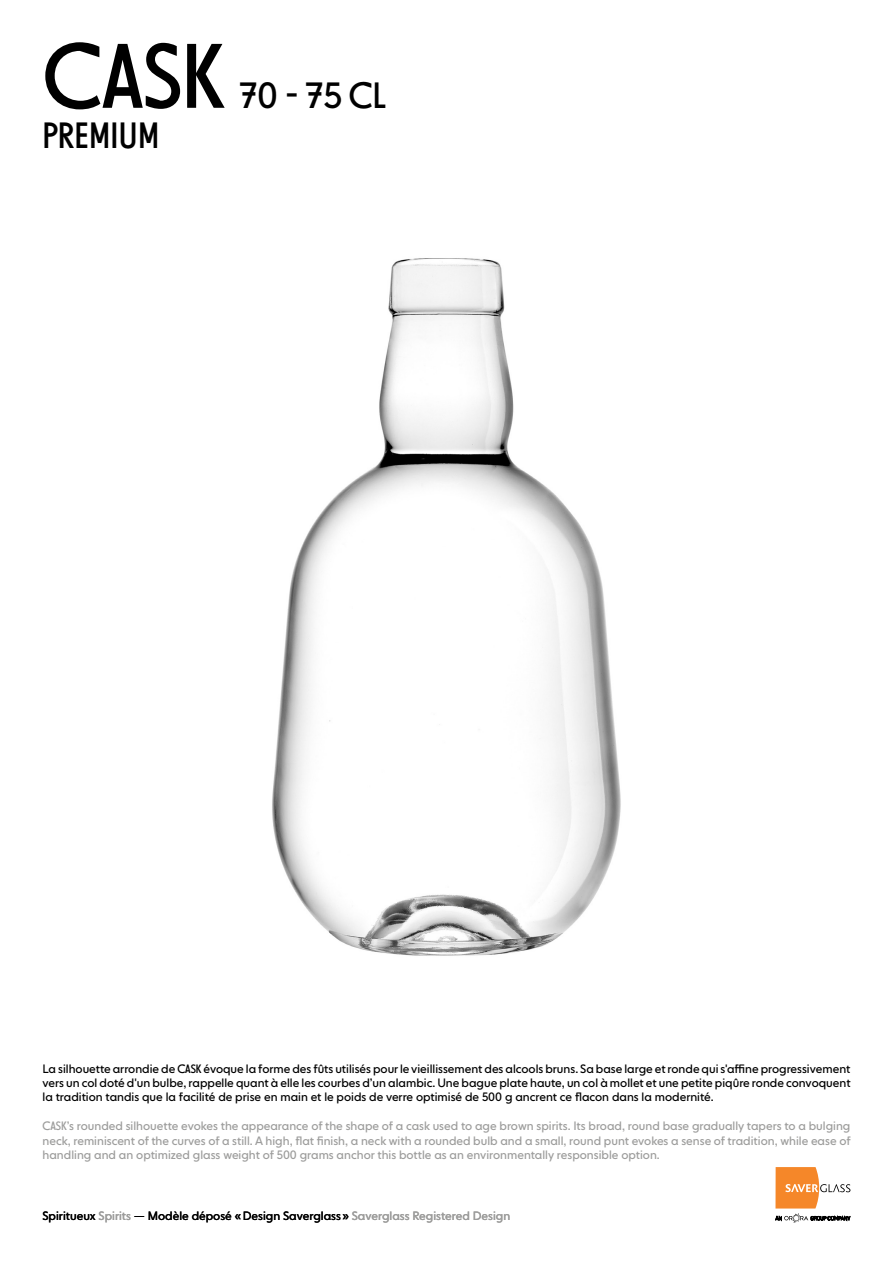
<style>
.page{position:relative;width:893px;height:1263px;background:#fff}
.page>*{position:absolute;margin:0;border:0;box-sizing:border-box;transform-origin:0 0}
.t1{font:90px "NEXT Poster";color:#000}
.t2{font:36px "NEXT Poster";letter-spacing:.005em;color:#000}
.t3{font:12px/14.4px "NEXT Book";color:#000;text-align:justify}
.t4{font:12px/14.4px "NEXT Book";color:#9d9d9c;text-align:justify}
.s1{font-family:"NEXT Poster"}
.s2{color:#9d9d9c}
</style>
<div class="page">
<img style="left:272px;top:258px;width:349px;height:698px">
<svg style="left:775px;top:1167px;width:75px;height:56px"></svg>
<h1 class="t1" style="left:43px;top:23px;width:182px">CASK</h1>
<h2 class="t2" style="left:43px;top:114px;width:118px">PREMIUM</h2>
<h2 class="t2" style="left:239px;top:74px;width:148px">70 - 75 CL</h2>
<p class="t3" style="left:43px;top:1061px;width:809px">La silhouette arrondie de <span class="s1">CASK</span> évoque la forme des fûts utilisés pour le vieillissement des alcools bruns. Sa base large et ronde qui s'affine progressivement vers un col doté d'un bulbe, rappelle quant à elle les courbes d’un alambic. Une bague plate haute, un col à mollet et une petite piqûre ronde convoquent la tradition tandis que la facilité de prise en main et le poids de verre optimisé de 500 g ancrent ce flacon dans la modernité.</p>
<p class="t4" style="left:43px;top:1119px;width:810px"><span class="s1">CASK</span>’s rounded silhouette evokes the appearance of the shape of a cask used to age brown spirits. Its broad, round base gradually tapers to a bulging neck, reminiscent of the curves of a still. A high, flat finish, a neck with a rounded bulb and a small, round punt evokes a sense of tradition, while ease of handling and an optimized glass weight of 500 grams anchor this bottle as an environmentally responsible option.</p>
<p class="t3" style="left:43px;top:1209px;width:469px">Spiritueux <span class="s2">Spirits</span> — Modèle déposé « Design Saverglass » <span class="s2">Saverglass Registered Design</span></p>
</div>
